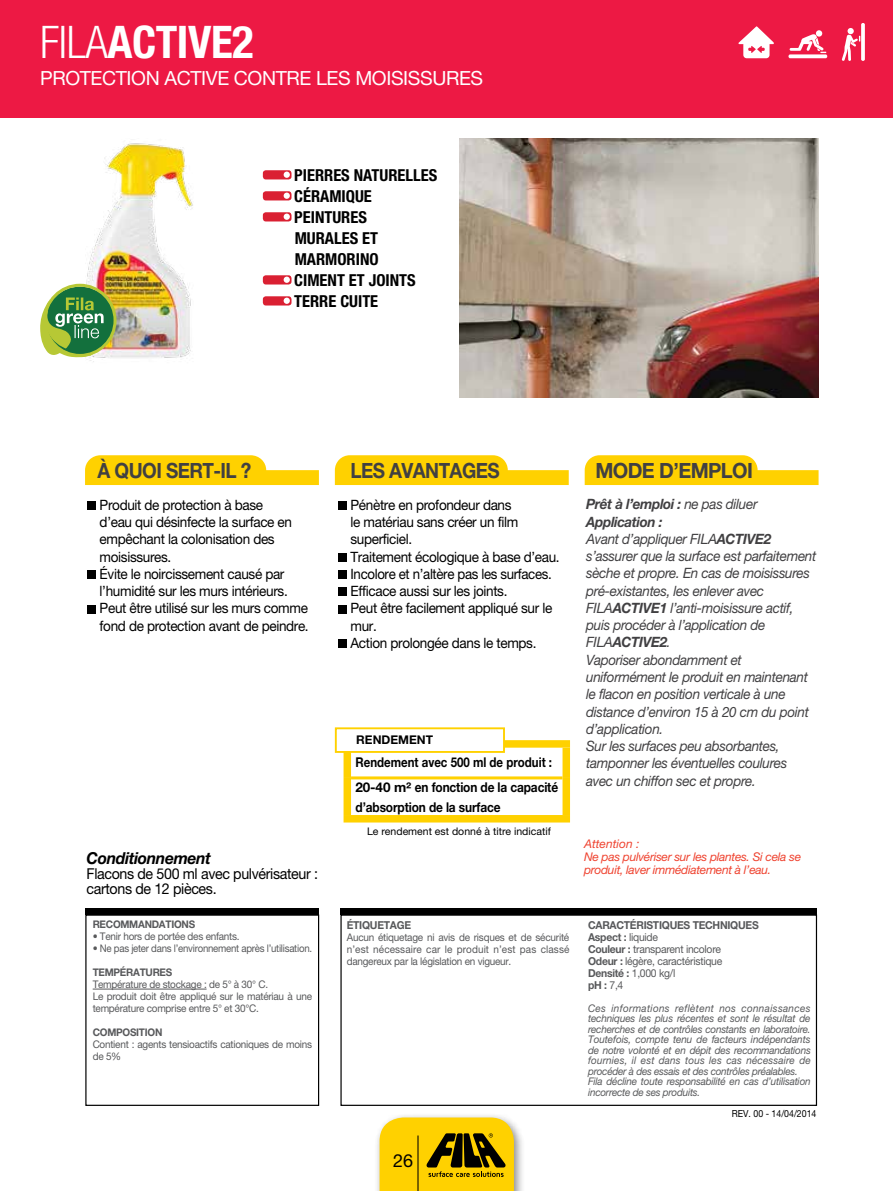
<style>
.page{position:relative;width:893px;height:1191px;background:#fff}
.page>*{position:absolute;margin:0;border:0;box-sizing:border-box;transform-origin:0 0}
.t1{font:700 condensed 45px "Helvetica Neue LT Pro";letter-spacing:-.01em;color:#fff}
.t2{font:700 21px "Helvetica Neue LT Std";letter-spacing:-.03em;color:#414042;scale:.9 1}
.t3{font:700 21px "Helvetica Neue LT Std";letter-spacing:-.03em;color:#414042;scale:.95 1}
.t4{font:19.5px "Helvetica Neue LT Std";letter-spacing:-.02em;color:#fff}
.t5{font:18px "Helvetica Neue LT Std";color:#000}
.t6{font:700 condensed 16.5px/21px "Helvetica Neue LT Std";color:#000}
.t7{font:italic 700 16.5px "Helvetica Neue LT Std";letter-spacing:-.025em;color:#000;scale:.95 1}
.t8{font:15px/15px "Helvetica Neue LT Std";letter-spacing:-.025em;color:#000;scale:.95 1}
.t9{font:italic 14.25px/17.2px "Helvetica Neue LT Std";letter-spacing:-.025em;color:#414042;scale:.95 1}
.t10{font:14.25px/17.2px "Helvetica Neue LT Std";letter-spacing:-.025em;color:#000;scale:.95 1}
.t11{font:700 13.5px/25.3px "Helvetica Neue LT Std";letter-spacing:-.01em;color:#000;scale:.85 1}
.t12{font:700 13.5px "Helvetica Neue LT Std";letter-spacing:-.01em;color:#000;scale:.88 1}
.t13{font:italic 12px/12.8px "Helvetica Neue LT Std";letter-spacing:-.025em;color:#ef4330}
.t14{font:700 12px "Helvetica Neue LT Std";color:#000}
.t15{font:10.95px/12px "Helvetica Neue LT Std";letter-spacing:-.025em;color:#58595b;scale:.95 1}
.t16{font:700 10.95px "Helvetica Neue LT Std";letter-spacing:-.025em;color:#58595b;scale:.95 1}
.t17{font:italic 10.5px/10.5px "Helvetica Neue LT Std";letter-spacing:-.02em;color:#58595b;scale:.95 1}
.t18{font:10.5px/12px "Helvetica Neue LT Std";letter-spacing:-.025em;color:#58595b;scale:.95 1}
.t19{font:700 10.5px "Helvetica Neue LT Std";letter-spacing:-.025em;color:#58595b;scale:.95 1}
.t20{font:10.5px "Helvetica Neue LT Std";color:#000}
.t21{font:9.75px "Helvetica Neue LT Pro";color:#000;scale:.9 1}
.s1{font-family:"Helvetica Neue LT Std";font-weight:300}
.s2{font-weight:700}
</style>
<div class="page">
<div style="left:0;top:0;width:893px;height:118px;background:#ed1944"></div>
<div style="left:374px;top:1112px;width:151px;height:79px;background:#000;opacity:.45"></div>
<div style="left:85px;top:914px;width:234px;height:192px;border:1px solid #000"></div>
<div style="left:340px;top:914px;width:477px;height:192px;border:1px solid #000"></div>
<div style="left:85px;top:908px;width:234px;height:6px;background:#000"></div>
<div style="left:340px;top:908px;width:477px;height:6px;background:#000"></div>
<svg style="left:380px;top:1117px;width:134px;height:74px;background:#d0ac06"></svg>
<svg style="left:335px;top:455px;width:234px;height:30px;background:#ffd726"></svg>
<svg style="left:85px;top:455px;width:234px;height:30px;background:#ffd722"></svg>
<svg style="left:585px;top:455px;width:234px;height:30px;background:#ffd726"></svg>
<svg style="left:263px;top:170px;width:28px;height:9px"></svg>
<svg style="left:263px;top:191px;width:28px;height:9px"></svg>
<svg style="left:263px;top:212px;width:28px;height:9px"></svg>
<svg style="left:263px;top:275px;width:28px;height:9px"></svg>
<svg style="left:263px;top:296px;width:28px;height:9px"></svg>
<div style="left:338px;top:501px;width:8px;height:9px;background:#000"></div>
<div style="left:338px;top:553px;width:8px;height:8px;background:#000"></div>
<div style="left:338px;top:570px;width:8px;height:9px;background:#000"></div>
<div style="left:338px;top:587px;width:8px;height:9px;background:#000"></div>
<div style="left:338px;top:605px;width:8px;height:8px;background:#000"></div>
<div style="left:338px;top:639px;width:8px;height:9px;background:#000"></div>
<div style="left:87px;top:501px;width:8px;height:9px;background:#000"></div>
<div style="left:87px;top:570px;width:8px;height:9px;background:#000"></div>
<div style="left:87px;top:605px;width:8px;height:8px;background:#000"></div>
<svg style="left:738px;top:26px;width:36px;height:32px"></svg>
<svg style="left:788px;top:54px;width:39px;height:4px"></svg>
<div style="left:816px;top:30px;width:6px;height:7px;background:#fff;border-radius:50%"></div>
<svg style="left:790px;top:34px;width:36px;height:19px"></svg>
<svg style="left:861px;top:23px;width:4px;height:38px"></svg>
<div style="left:847px;top:28px;width:7px;height:6px;background:#fff;border-radius:50%"></div>
<svg style="left:842px;top:35px;width:18px;height:26px"></svg>
<img style="left:459px;top:139px;width:360px;height:258px">
<hr style="left:93px;top:988px;width:114px;height:1px;background:#58595b">
<div style="left:344px;top:740px;width:226px;height:7px;background:#ffd100"></div>
<div style="left:344px;top:747px;width:7px;height:31px;background:#ffd100"></div>
<div style="left:562px;top:747px;width:8px;height:31px;background:#ffd100"></div>
<div style="left:344px;top:778px;width:7px;height:37px;background:#ffd100"></div>
<div style="left:562px;top:778px;width:8px;height:37px;background:#ffd100"></div>
<hr style="left:351px;top:776px;width:211px;height:3px;background:#ffd100">
<div style="left:344px;top:815px;width:226px;height:7px;background:#ffd100"></div>
<div style="left:335px;top:727px;width:170px;height:26px;background:#fff;border:2px solid #ffd100"></div>
<img style="left:78px;top:143px;width:115px;height:219px">
<img style="left:40px;top:284px;width:77px;height:73px">
<h1 class="t1" style="left:40px;top:15px;width:215px"><span class="s1">FILA</span>ACTIVE2</h1>
<h3 class="t4" style="left:40px;top:67px;width:445px">PROTECTION ACTIVE CONTRE LES MOISISSURES</h3>
<p class="t6" style="left:294px;top:165px;width:9px">PIERRES</p>
<p class="t6" style="left:354px;top:165px;width:10px">NATURELLES</p>
<p class="t6" style="left:294px;top:186px;width:27px">CÉRAMIQUE<br>PEINTURES<br>MURALES</p>
<p class="t6" style="left:362px;top:228px;width:9px">ET</p>
<p class="t6" style="left:294px;top:249px;width:11px">MARMORINO<br>CIMENT</p>
<p class="t6" style="left:349px;top:270px;width:29px">ET JOINTS</p>
<p class="t6" style="left:294px;top:291px;width:18px">TERRE</p>
<p class="t6" style="left:340px;top:291px;width:9px">CUITE</p>
<h2 class="t2" style="left:98px;top:457px;width:172px">À QUOI SERT-IL ?</h2>
<h2 class="t2" style="left:350px;top:457px;width:167px">LES AVANTAGES</h2>
<h2 class="t3" style="left:595px;top:457px;width:167px">MODE D’EMPLOI</h2>
<p class="t10" style="left:100px;top:496px;width:222px">Produit de protection à base<br>d’eau qui désinfecte la surface en empêchant la colonisation des moisissures.<br>Évite le noircissement causé par l’humidité sur les murs intérieurs.<br>Peut être utilisé sur les murs comme fond de protection avant de peindre.</p>
<p class="t7" style="left:87px;top:848px;width:133px">Conditionnement</p>
<p class="t8" style="left:87px;top:866px;width:245px">Flacons de 500 ml avec pulvérisateur : cartons de 12 pièces.</p>
<p class="t19" style="left:93px;top:917px;width:109px">RECOMMANDATIONS</p>
<p class="t18" style="left:93px;top:930px;width:156px">• Tenir hors de portée des enfants.</p>
<p class="t18" style="left:93px;top:942px;width:232px">• Ne pas jeter dans l’environnement après l’utilisation.</p>
<p class="t19" style="left:93px;top:965px;width:85px">TEMPÉRATURES</p>
<p class="t18" style="left:93px;top:978px;width:232px">Température de stockage : de 5° à 30° C.<br>Le produit doit être appliqué sur le matériau à une température comprise entre 5° et 30°C.</p>
<p class="t19" style="left:93px;top:1025px;width:75px">COMPOSITION</p>
<p class="t18" style="left:93px;top:1038px;width:232px">Contient : agents tensioactifs cationiques de moins de 5%</p>
<p class="t10" style="left:351px;top:496px;width:222px">Pénètre en profondeur dans<br>le matériau sans créer un film superficiel.<br>Traitement écologique à base d’eau.<br>Incolore et n’altère pas les surfaces.<br>Efficace aussi sur les joints.<br>Peut être facilement appliqué sur le mur.<br>Action prolongée dans le temps.</p>
<p class="t14" style="left:356px;top:732px;width:78px">RENDEMENT</p>
<p class="t11" style="left:356px;top:749px;width:240px">Rendement avec 500 ml de produit :<br>20-40 m² en fonction de la capacité</p>
<p class="t12" style="left:356px;top:798px;width:166px">d’absorption de la surface</p>
<p class="t20" style="left:367px;top:825px;width:185px">Le rendement est donné à titre indicatif</p>
<p class="t9" style="left:586px;top:495px;width:244px"><span class="s2">Prêt à l’emploi :</span> ne pas diluer<br><span class="s2">Application :<br></span>Avant d’appliquer FILA<span class="s2">ACTIVE2 </span>s’assurer que la surface est parfaitement sèche et propre. En cas de moisissures pré-existantes, les enlever avec<br>FILA<span class="s2">ACTIVE1</span> l’anti-moisissure actif, puis procéder à l’application de<br>FILA<span class="s2">ACTIVE2</span>.<br>Vaporiser abondamment et uniformément le produit en maintenant le flacon en position verticale à une distance d’environ 15 à 20 cm du point d’application.<br>Sur les surfaces peu absorbantes, tamponner les éventuelles coulures avec un chiffon sec et propre.</p>
<p class="t13" style="left:584px;top:837px;width:219px">Attention :<br>Ne pas pulvériser sur les plantes. Si cela se produit, laver immédiatement à l’eau.</p>
<p class="t16" style="left:347px;top:918px;width:69px">ÉTIQUETAGE</p>
<p class="t18" style="left:347px;top:931px;width:236px;text-align:justify">Aucun étiquetage ni avis de risques et de sécurité n’est nécessaire car le produit n’est pas classé dangereux par la législation en vigueur.</p>
<p class="t5" style="left:393px;top:1149px;width:22px">26</p>
<p class="t15" style="left:588px;top:919px;width:181px"><span class="s2">CARACTÉRISTIQUES TECHNIQUES<br>Aspect :</span> liquide<br><span class="s2">Couleur :</span> transparent incolore<br><span class="s2">Odeur :</span> légère, caractéristique<br><span class="s2">Densité :</span> 1,000 kg/l<br><span class="s2">pH :</span> 7,4</p>
<p class="t17" style="left:588px;top:1002px;width:236px">Ces informations reflètent nos connaissances techniques les plus récentes et sont le résultat de recherches et de contrôles constants en laboratoire.<br>Toutefois, compte tenu de facteurs indépendants de notre volonté et en dépit des recommandations fournies, il est dans tous les cas nécessaire de procéder à des essais et des contrôles préalables.<br>Fila décline toute responsabilité en cas d’utilisation incorrecte de ses produits.</p>
<p class="t21" style="left:732px;top:1108px;width:95px">REV. 00 - 14/04/2014</p>
</div>
